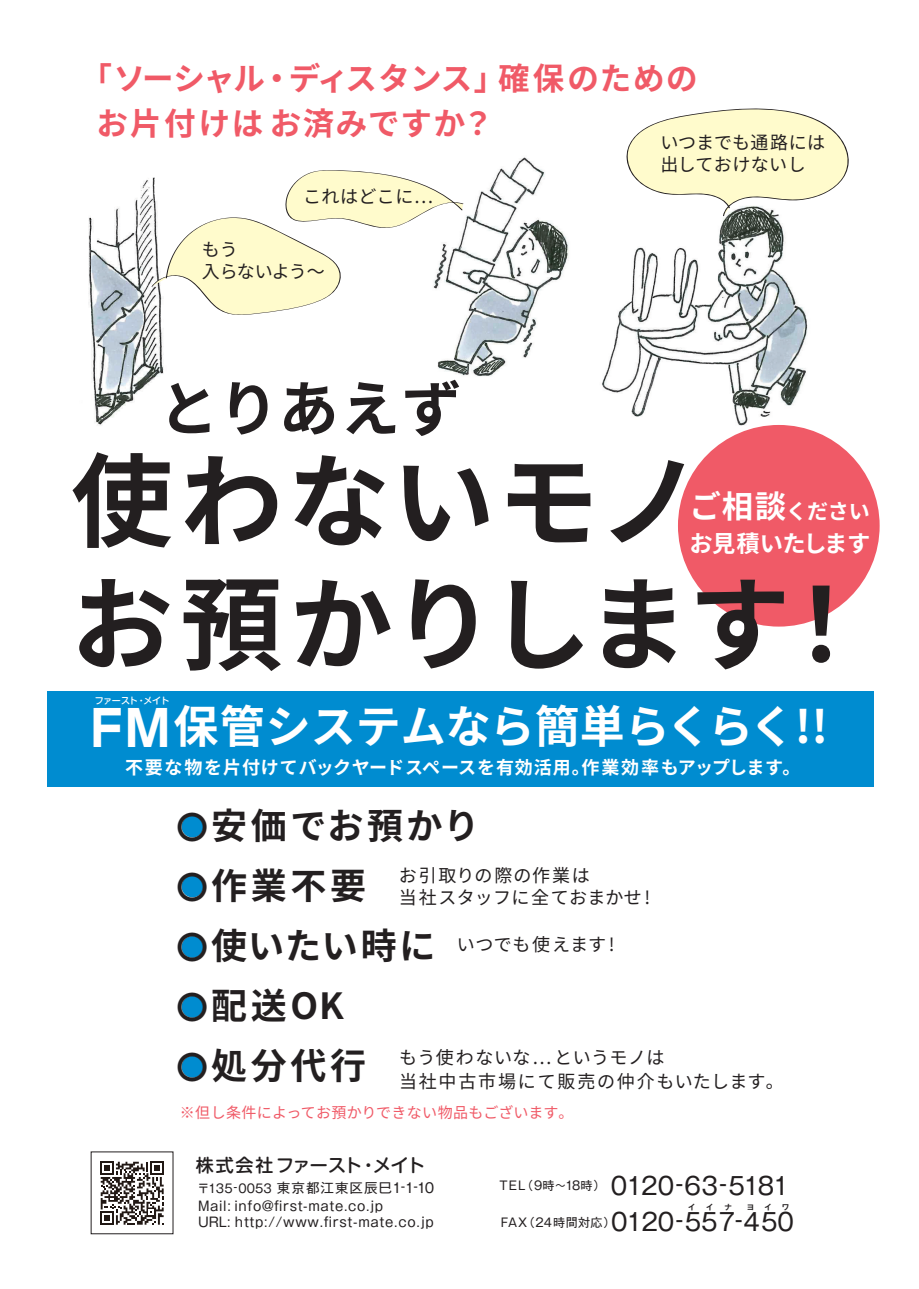
<style>
.page{position:relative;width:919px;height:1289px;background:#fff}
.page>*{position:absolute;margin:0;border:0;box-sizing:border-box;transform-origin:0 0}
.t1{font:700 102px "Source Han Sans";color:#231f20}
.t2{font:700 102px "Source Han Sans";letter-spacing:.025em;color:#231f20}
.t3{font:700 60px "Source Han Sans";letter-spacing:.01em;color:#231f20}
.t4{font:700 45px "Source Han Sans";color:#fff}
.t5{font:700 36px/60px "Source Han Sans";letter-spacing:.1em;color:#231f20}
.t6{font:700 31.5px/45px "Source Han Sans";letter-spacing:.05em;color:#f05a67}
.t7{font:24px/36.8px "Gothic MB101 Pr 5";letter-spacing:-.025em;color:#231f20}
.t8{font:700 23.25px "Source Han Sans";letter-spacing:-.025em;color:#fff}
.t9{font:700 21px "Source Han Sans";color:#fff}
.t10{font:700 18px "Source Han Sans";letter-spacing:.05em;color:#fff}
.t11{font:18px/24px "Source Han Sans";letter-spacing:.1em;color:#231f20}
.t12{font:18px/22.5px "Source Han Sans";letter-spacing:.025em;color:#231f20}
.t13{font:18px/22.5px "Source Han Sans";letter-spacing:.05em;color:#231f20}
.t14{font:500 18px "Shin M Go Pro";letter-spacing:.005em;color:#231f20}
.t15{font:18px/22.5px "Source Han Sans";letter-spacing:-.025em;color:#231f20}
.t16{font:15px "Source Han Sans";letter-spacing:.025em;color:#f05a67}
.t17{font:13.5px "Gothic MB101 Pr 5";letter-spacing:.075em;color:#231f20}
.t18{font:13.2px "Gothic MB101 Pr 5";letter-spacing:.05em;color:#231f20}
.t19{font:500 9px "Shin M Go Pro";letter-spacing:-.065em;color:#fff}
.t20{font:700 7.5px "Gothic MB101 Pro De";color:#231f20}
.s1{font-size:31.5px}
.s2{font-family:"Typelabo N Std";font-size:49.5px}
.s3{font-size:12px}
</style>
<div class="page">
<img style="left:602px;top:216px;width:213px;height:217px">
<div style="left:678px;top:425px;width:201px;height:201px;background:#f05a67;border-radius:50%"></div>
<div style="left:47px;top:691px;width:826px;height:95px;background:#008cd0"></div>
<img style="left:88px;top:180px;width:76px;height:246px">
<img style="left:437px;top:157px;width:132px;height:220px">
<svg style="left:151px;top:170px;width:313px;height:147px"></svg>
<svg style="left:626px;top:108px;width:223px;height:108px"></svg>
<svg style="left:100px;top:1161px;width:64px;height:64px"></svg>
<svg style="left:101px;top:1161px;width:63px;height:63px"></svg>
<div style="left:182px;top:875px;width:21px;height:22px;background:#008cd0;border-radius:50%"></div>
<div style="left:182px;top:815px;width:21px;height:22px;background:#008cd0;border-radius:50%"></div>
<div style="left:182px;top:996px;width:21px;height:21px;background:#008cd0;border-radius:50%"></div>
<div style="left:182px;top:1055px;width:21px;height:22px;background:#008cd0;border-radius:50%"></div>
<div style="left:182px;top:936px;width:21px;height:21px;background:#008cd0;border-radius:50%"></div>
<h3 class="t6" style="left:96px;top:56px;width:602px;text-indent:-16px">「ソーシャル・ディスタンス」確保のためのお片付けはお済みですか？</h3>
<h3 class="t12" style="left:660px;top:131px;width:166px">いつまでも通路には出しておけないし</h3>
<h3 class="t12" style="left:303px;top:185px;width:132px">これはどこに…</h3>
<h3 class="t15" style="left:202px;top:238px;width:125px">もう<br>入らないよう～</h3>
<h2 class="t3" style="left:158px;top:375px;width:304px">とりあえず</h2>
<h1 class="t2" style="left:71px;top:444px;width:631px">使わないモノ</h1>
<h3 class="t9" style="left:689px;top:499px;width:182px"><span class="s1">ご相談</span>ください</h3>
<h3 class="t8" style="left:689px;top:530px;width:182px">お見積いたします</h3>
<h1 class="t1" style="left:71px;top:567px;width:802px">お預かりします！</h1>
<p class="t19" style="left:95px;top:693px;width:76px">ファースト・メイト</p>
<h3 class="t4" style="left:91px;top:701px;width:738px"><span class="s2">FM</span>保管システムなら簡単らくらく!!</h3>
<h3 class="t10" style="left:125px;top:757px;width:677px">不要な物を片付けてバックヤードスペースを有効活用。作業効率もアップします。</h3>
<h3 class="t5" style="left:176px;top:796px;width:304px"><span class="s1">〇</span>安価でお預かり<span class="s1">〇</span>作業不要<br><span class="s1">〇</span>使いたい時に<br><span class="s1">〇</span>配送OK<br><span class="s1">〇</span>処分代行</h3>
<h3 class="t13" style="left:399px;top:864px;width:253px">お引取りの際の作業は<br>当社スタッフに全ておまかせ!</h3>
<h3 class="t12" style="left:457px;top:933px;width:159px">いつでも使えます!</h3>
<h3 class="t11" style="left:399px;top:1045px;width:386px">もう使わないな…というモノは<br>当社中古市場にて販売の仲介もいたします。</h3>
<p class="t16" style="left:180px;top:1103px;width:395px">※但し条件によってお預かりできない物品もございます。</p>
<h3 class="t14" style="left:196px;top:1150px;width:230px">株式会社ファースト・メイト</h3>
<p class="t17" style="left:198px;top:1176px;width:240px"><span class="s3">〒135-0053</span> 東京都江東区辰巳１-１-１０</p>
<h3 class="t7" style="left:499px;top:1164px;width:296px"><sup>TEL（9時～18時）</sup> 0120-63-5181<br><sup>FAX（24時間対応）</sup>0120-557-450</h3>
<p class="t18" style="left:198px;top:1194px;width:187px">Mail: info@first-mate.co.jp</p>
<p class="t20" style="left:688px;top:1200px;width:68px">イ　 イ　 ナ　 ヨ</p>
<p class="t20" style="left:764px;top:1200px;width:9px">イ</p>
<p class="t20" style="left:781px;top:1200px;width:9px">ワ</p>
<p class="t18" style="left:198px;top:1211px;width:237px">URL: http://www.first-mate.co.jp</p>
</div>
